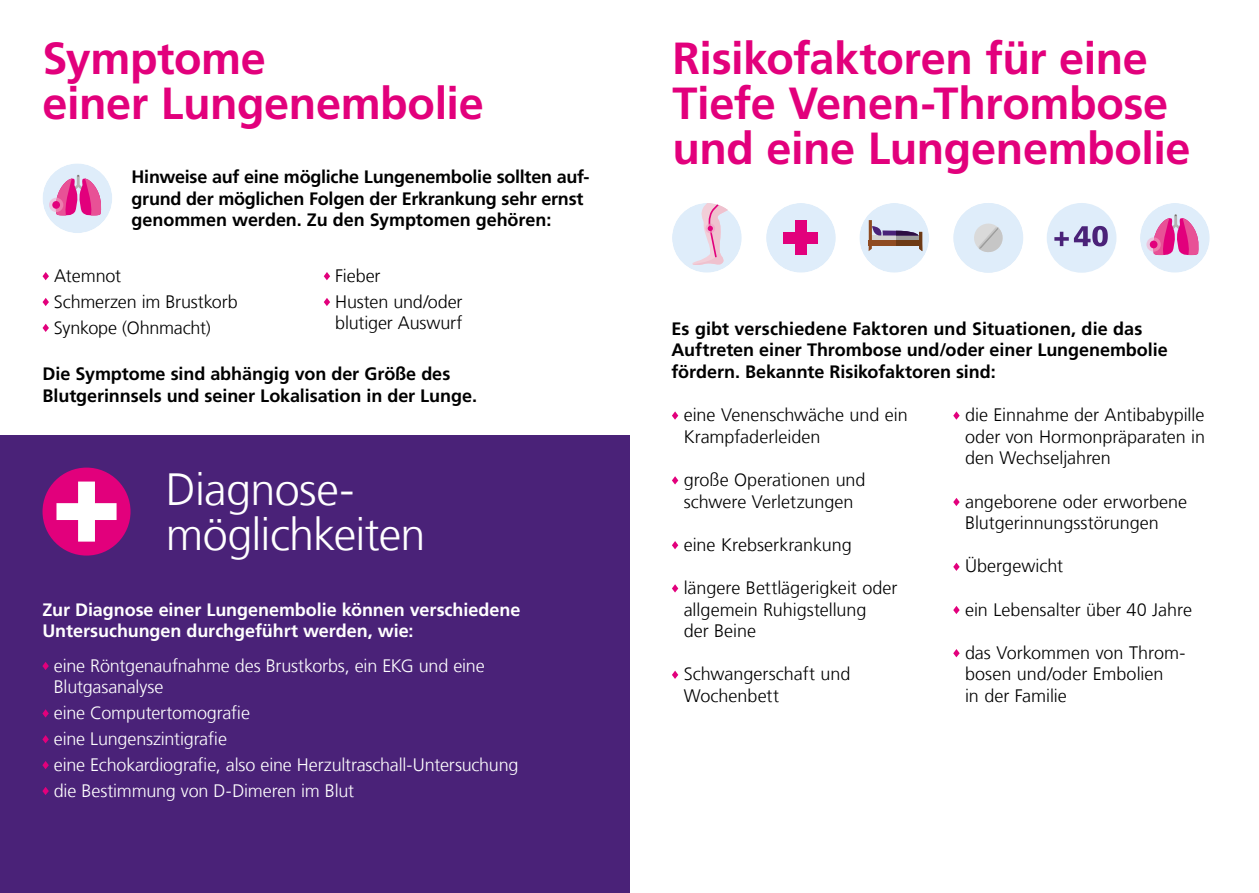
<style>
.page{position:relative;width:1259px;height:893px;background:#fff}
.page>*{position:absolute;margin:0;border:0;box-sizing:border-box;transform-origin:0 0}
.t1{font:700 45px/45px "Frutiger LT Com";letter-spacing:-.01em;color:#e2007c}
.t2{font:300 45px/45px "Frutiger LT Com";letter-spacing:-.015em;color:#fff}
.t3{font:300 18px/21.6px "Frutiger LT Com";color:#000}
.t4{font:700 18px/21.6px "Frutiger LT Com";letter-spacing:-.005em;color:#000}
.t5{font:300 18px/25.8px "Frutiger LT Com";letter-spacing:-.01em;color:#fff}
.t6{font:700 18px/21.6px "Frutiger LT Com";letter-spacing:-.005em;color:#fff}
</style>
<div class="page">
<svg style="left:672px;top:411px;width:6px;height:9px"></svg>
<svg style="left:672px;top:476px;width:6px;height:8px"></svg>
<svg style="left:672px;top:541px;width:6px;height:8px"></svg>
<svg style="left:672px;top:584px;width:6px;height:8px"></svg>
<svg style="left:672px;top:671px;width:6px;height:8px"></svg>
<div style="left:0;top:436px;width:629px;height:457px;background:#4a2278"></div>
<svg style="left:42px;top:662px;width:7px;height:8px"></svg>
<svg style="left:42px;top:709px;width:7px;height:8px"></svg>
<svg style="left:42px;top:735px;width:7px;height:8px"></svg>
<svg style="left:42px;top:761px;width:7px;height:8px"></svg>
<svg style="left:42px;top:787px;width:7px;height:8px"></svg>
<svg style="left:43px;top:272px;width:6px;height:8px"></svg>
<svg style="left:43px;top:298px;width:6px;height:8px"></svg>
<svg style="left:43px;top:324px;width:6px;height:8px"></svg>
<svg style="left:324px;top:272px;width:6px;height:8px"></svg>
<svg style="left:324px;top:298px;width:6px;height:8px"></svg>
<div style="left:766px;top:203px;width:70px;height:70px;background:#dfedfa;border-radius:50%"></div>
<div style="left:795px;top:220px;width:12px;height:35px;background:#e2007c"></div>
<div style="left:783px;top:232px;width:35px;height:12px;background:#e2007c"></div>
<div style="left:953px;top:203px;width:70px;height:70px;background:#dfedfa;border-radius:50%"></div>
<svg style="left:974px;top:223px;width:29px;height:29px"></svg>
<div style="left:1140px;top:203px;width:69px;height:70px;background:#dfedfa;border-radius:50%"></div>
<svg style="left:1146px;top:214px;width:55px;height:41px"></svg>
<div style="left:1149px;top:241px;width:8px;height:7px;background:#e2007c;border-radius:50%"></div>
<div style="left:672px;top:203px;width:70px;height:70px;background:#dfedfa;border-radius:50%"></div>
<svg style="left:692px;top:203px;width:41px;height:63px"></svg>
<div style="left:859px;top:203px;width:70px;height:70px;background:#dfedfa;border-radius:50%"></div>
<svg style="left:868px;top:220px;width:54px;height:31px"></svg>
<svg style="left:896px;top:230px;width:22px;height:5px"></svg>
<div style="left:43px;top:163px;width:69px;height:70px;background:#dfedfa;border-radius:50%"></div>
<svg style="left:49px;top:174px;width:55px;height:42px"></svg>
<div style="left:52px;top:201px;width:8px;height:8px;background:#e2007c;border-radius:50%"></div>
<div style="left:43px;top:468px;width:87px;height:88px;background:#e2007c;border-radius:50%"></div>
<svg style="left:56px;top:482px;width:61px;height:60px"></svg>
<svg style="left:953px;top:411px;width:6px;height:9px"></svg>
<svg style="left:953px;top:498px;width:6px;height:8px"></svg>
<svg style="left:953px;top:563px;width:6px;height:8px"></svg>
<svg style="left:953px;top:606px;width:6px;height:8px"></svg>
<svg style="left:953px;top:649px;width:6px;height:8px"></svg>
<div style="left:1046px;top:203px;width:70px;height:70px;background:#dfedfa;border-radius:50%"></div>
<svg style="left:1054px;top:226px;width:53px;height:20px"></svg>
<h1 class="t1" style="left:43px;top:36px;width:443px">Symptome<br>einer Lungenembolie</h1>
<p class="t4" style="left:132px;top:166px;width:459px">Hinweise auf eine mögliche Lungenembolie sollten auf&shy;grund der möglichen Folgen der Erkrankung sehr ernst genommen werden. Zu den Symptomen gehören:</p>
<p class="t3" style="left:54px;top:263px;width:185px;line-height:25.8px">Atemnot<br>Schmerzen im Brustkorb<br>Synkope (Ohnmacht)</p>
<p class="t3" style="left:335px;top:263px;width:129px;line-height:25.8px">Fieber<br>Husten und/oder</p>
<p class="t3" style="left:335px;top:312px;width:129px">blutiger Auswurf</p>
<p class="t4" style="left:43px;top:363px;width:436px">Die Symptome sind abhängig von der Größe des<br>Blutgerinnsels und seiner Lokalisation in der Lunge.</p>
<h1 class="t2" style="left:166px;top:467px;width:261px">Diagnose&shy;möglichkeiten</h1>
<p class="t6" style="left:42px;top:599px;width:479px">Zur Diagnose einer Lungenembolie können verschiedene<br>Untersuchungen durchgeführt werden, wie:</p>
<p class="t5" style="left:54px;top:655px;width:432px;line-height:21.6px">eine Röntgenaufnahme des Brustkorbs, ein EKG und eine<br>Blutgasanalyse</p>
<p class="t5" style="left:54px;top:700px;width:466px">eine Computertomografie<br>eine Lungenszintigrafie<br>eine Echokardiografie, also eine Herzultraschall-Untersuchung die Bestimmung von D-Dimeren im Blut</p>
<h1 class="t1" style="left:672px;top:36px;width:520px">Risikofaktoren für eine<br>Tiefe Venen-Thrombose und eine Lungenembolie</h1>
<p class="t4" style="left:671px;top:318px;width:498px">Es gibt verschiedene Faktoren und Situationen, die das<br>Auftreten einer Thrombose und/oder einer Lungenembolie fördern. Bekannte Risikofaktoren sind:</p>
<p class="t3" style="left:683px;top:404px;width:226px">eine Venenschwäche und ein<br>Krampfaderleiden</p>
<p class="t3" style="left:683px;top:469px;width:183px">große Operationen und schwere Verletzungen</p>
<p class="t3" style="left:683px;top:534px;width:170px">eine Krebserkrankung</p>
<p class="t3" style="left:683px;top:577px;width:215px">längere Bettlägerigkeit oder allgemein Ruhigstellung<br>der Beine</p>
<p class="t3" style="left:683px;top:664px;width:168px">Schwangerschaft und<br>Wochenbett</p>
<p class="t3" style="left:965px;top:404px;width:242px;text-align:justify">die Einnahme der Antibabypille oder von Hormonpräparaten in den Wechseljahren</p>
<p class="t3" style="left:965px;top:491px;width:224px">angeborene oder erworbene<br>Blutgerinnungsstörungen</p>
<p class="t3" style="left:965px;top:556px;width:100px">Übergewicht</p>
<p class="t3" style="left:965px;top:599px;width:228px">ein Lebensalter über 40 Jahre</p>
<p class="t3" style="left:965px;top:642px;width:222px">das Vorkommen von Throm&shy;bosen und/oder Embolien<br>in der Familie</p>
</div>
